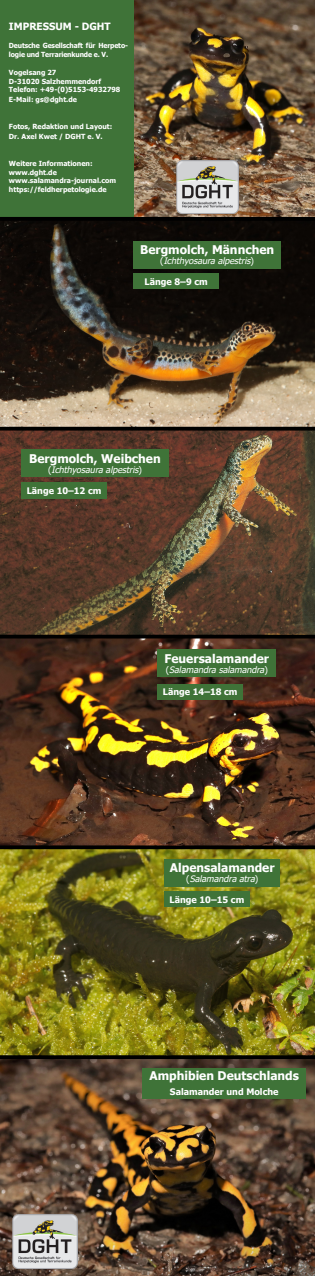
<style>
.page{position:relative;width:315px;height:1276px;background:#fff}
.page>*{position:absolute;margin:0;border:0;box-sizing:border-box;transform-origin:0 0}
.t1{font:700 12px "Tahoma";color:#fff}
.t2{font:700 10px "Tahoma";color:#fff}
.t3{font:italic 9px "Tahoma Faux";color:#fff}
.t4{font:700 9px "Tahoma";color:#fff}
.t5{font:700 7px "Tahoma";color:#fff}
.t6{font:700 7px/9.6px "Tahoma";letter-spacing:-.02em;color:#fff}
.s1{font-family:"Tahoma";font-style:normal}
</style>
<div class="page">
<img style="left:0;top:1px;width:315px;height:1273px">
<p class="t2" style="left:9px;top:19px;width:103px">IMPRESSUM - DGHT</p>
<p class="t6" style="left:9px;top:40px;width:120px">Deutsche Gesellschaft für Herpeto&shy;logie und Terrarienkunde e. V.</p>
<p class="t5" style="left:9px;top:68px;width:49px">Vogelsang 27</p>
<p class="t5" style="left:9px;top:76px;width:94px">D-31020 Salzhemmendorf</p>
<p class="t5" style="left:9px;top:84px;width:113px">Telefon: +49-(0)5153-4932798</p>
<p class="t5" style="left:9px;top:94px;width:69px">E-Mail: gs@dght.de</p>
<p class="t5" style="left:9px;top:122px;width:105px">Fotos, Redaktion und Layout:</p>
<p class="t5" style="left:9px;top:131px;width:95px">Dr. Axel Kwet / DGHT e. V.</p>
<p class="t5" style="left:9px;top:159px;width:85px">Weitere Informationen:</p>
<p class="t5" style="left:9px;top:167px;width:49px">www.dght.de</p>
<p class="t5" style="left:9px;top:176px;width:109px">www.salamandra-journal.com</p>
<p class="t5" style="left:9px;top:184px;width:99px">https://feldherpetologie.de</p>
<p class="t1" style="left:140px;top:242px;width:135px">Bergmolch, Männchen</p>
<p class="t3" style="left:160px;top:255px;width:95px"><span class="s1">(</span>Ichthyosaura alpestris<span class="s1">)</span></p>
<p class="t4" style="left:144px;top:275px;width:65px">Länge 8–9 cm</p>
<p class="t1" style="left:29px;top:450px;width:133px">Bergmolch, Weibchen</p>
<p class="t3" style="left:48px;top:463px;width:95px"><span class="s1">(</span>Ichthyosaura alpestris<span class="s1">)</span></p>
<p class="t4" style="left:27px;top:484px;width:76px">Länge 10–12 cm</p>
<p class="t1" style="left:164px;top:650px;width:106px">Feuersalamander</p>
<p class="t3" style="left:166px;top:663px;width:103px"><span class="s1">(</span>Salamandra salamandra<span class="s1">)</span></p>
<p class="t4" style="left:163px;top:685px;width:76px">Länge 14–18 cm</p>
<p class="t1" style="left:170px;top:859px;width:106px">Alpensalamander</p>
<p class="t3" style="left:186px;top:873px;width:73px"><span class="s1">(</span>Salamandra atra<span class="s1">)</span></p>
<p class="t4" style="left:169px;top:893px;width:76px">Länge 10–15 cm</p>
<p class="t1" style="left:149px;top:1067px;width:151px">Amphibien Deutschlands</p>
<p class="t4" style="left:170px;top:1085px;width:110px">Salamander und Molche</p>
</div>
